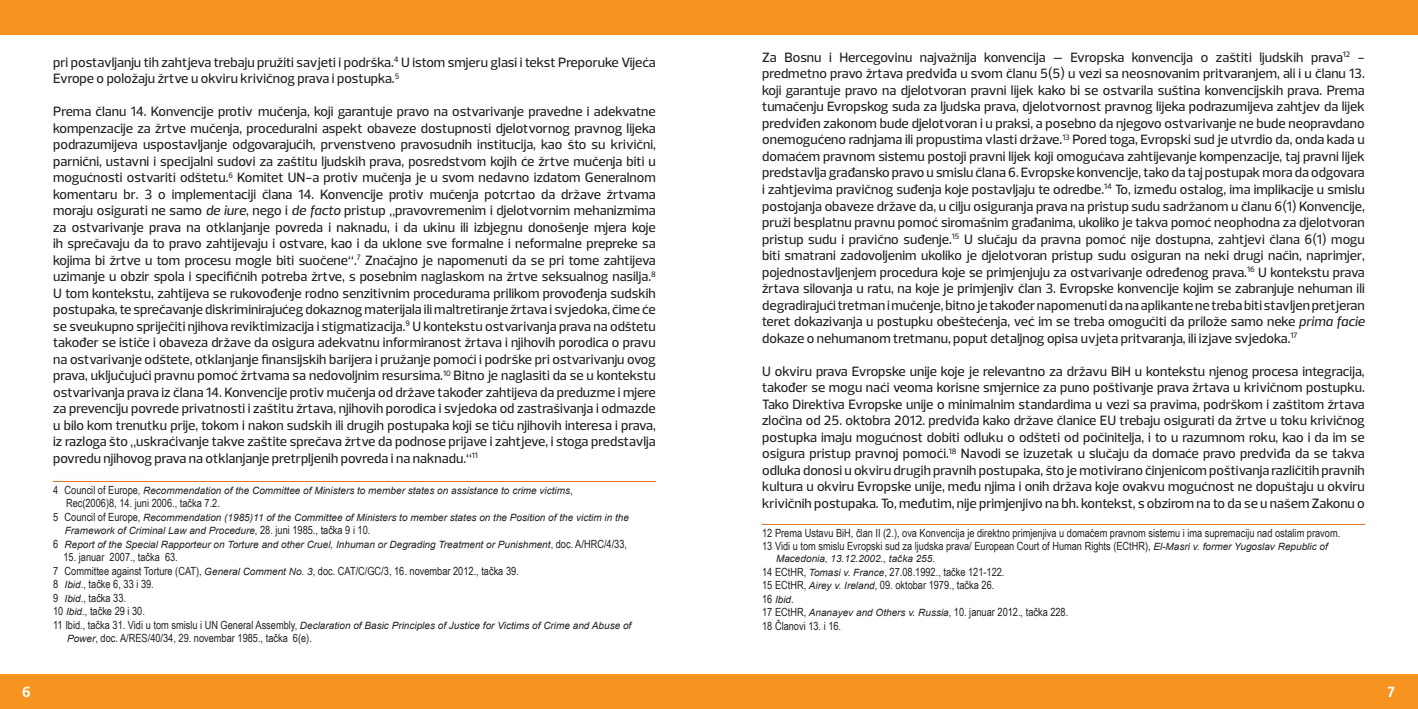
<style>
.page{position:relative;width:1418px;height:709px;background:#fff}
.page>*{position:absolute;margin:0;border:0;box-sizing:border-box;transform-origin:0 0}
.t1{font:700 15px "Prelo";color:#fff}
.t2{font:500 13.75px/16.5px "Prelo";color:#231f20;text-align:justify}
.t3{font:11.25px/13.5px "Arial Narrow";color:#231f20}
.t4{font:italic 10px "Arial";color:#231f20}
.s1{font-style:italic}
.s2{font-family:"Arial Narrow";font-style:normal;font-size:11.25px}
.s3{font-family:"Arial";font-style:italic;font-size:10px}
</style>
<div class="page">
<div style="left:1px;top:674px;width:1416px;height:35px;background:#f79420"></div>
<div style="left:0;top:0;width:1417px;height:35px;background:#f79420"></div>
<hr style="left:53px;top:481px;width:603px;height:1px;background:#e47325">
<hr style="left:762px;top:524px;width:602px;height:1px;background:#e47325">
<p class="t2" style="left:53px;top:54px;width:604px">pri postavljanju tih zahtjeva trebaju pružiti savjeti i podrška.<sup>4</sup> U istom smjeru glasi i tekst Preporuke Vijeća<br>Evrope o položaju žrtve u okviru krivičnog prava i postupka.<sup>5</sup></p>
<p class="t2" style="left:53px;top:103px;width:604px">Prema članu 14. Konvencije protiv mučenja, koji garantuje pravo na ostvarivanje pravedne i adekvatne kompenzacije za žrtve mučenja, proceduralni aspekt obaveze dostupnosti djelotvornog pravnog lijeka podrazumijeva uspostavljanje odgovarajućih, prvenstveno pravosudnih institucija, kao što su krivični, parnični, ustavni i specijalni sudovi za zaštitu ljudskih prava, posredstvom kojih će žrtve mučenja biti u mogućnosti ostvariti odštetu.<sup>6</sup> Komitet UN-a protiv mučenja je u svom nedavno izdatom Generalnom komentaru br. 3 o implementaciji člana 14. Konvencije protiv mučenja potcrtao da države žrtvama moraju osigurati ne samo <span class="s1">de iure</span>, nego i <span class="s1">de facto</span> pristup „pravovremenim i djelotvornim mehanizmima za ostvarivanje prava na otklanjanje povreda i naknadu, i da ukinu ili izbjegnu donošenje mjera koje ih sprečavaju da to pravo zahtijevaju i ostvare, kao i da uklone sve formalne i neformalne prepreke sa kojima bi žrtve u tom procesu mogle biti suočene“.<sup>7</sup> Značajno je napomenuti da se pri tome zahtijeva uzimanje u obzir spola i specifičnih potreba žrtve, s posebnim naglaskom na žrtve seksualnog nasilja.<sup>8<br></sup>U tom kontekstu, zahtijeva se rukovođenje rodno senzitivnim procedurama prilikom provođenja sudskih postupaka, te sprečavanje diskriminirajućeg dokaznog materijala ili maltretiranje žrtava i svjedoka, čime će se sveukupno spriječiti njihova reviktimizacija i stigmatizacija.<sup>9</sup> U kontekstu ostvarivanja prava na odštetu također se ističe i obaveza države da osigura adekvatnu informiranost žrtava i njihovih porodica o pravu na ostvarivanje odštete, otklanjanje finansijskih barijera i pružanje pomoći i podrške pri ostvarivanju ovog prava, uključujući pravnu pomoć žrtvama sa nedovoljnim resursima.<sup>10</sup> Bitno je naglasiti da se u kontekstu ostvarivanja prava iz člana 14. Konvencije protiv mučenja od države također zahtijeva da preduzme i mjere za prevenciju povrede privatnosti i zaštitu žrtava, njihovih porodica i svjedoka od zastrašivanja i odmazde u bilo kom trenutku prije, tokom i nakon sudskih ili drugih postupaka koji se tiču njihovih interesa i prava, iz razloga što „uskraćivanje takve zaštite sprečava žrtve da podnose prijave i zahtjeve, i stoga predstavlja povredu njihovog prava na otklanjanje pretrpljenih povreda i na naknadu.“<sup>11</sup></p>
<p class="t4" style="left:53px;top:483px;width:521px"><span class="s2">4 Council of Europe,</span> Recommendation of the Committee of Ministers to member states on assistance to crime victims<span class="s2">,</span></p>
<p class="t3" style="left:66px;top:496px;width:155px">Rec(2006)8, 14. juni 2006., tačka 7.2.</p>
<p class="t4" style="left:53px;top:510px;width:577px"><span class="s2">5 Council of Europe,</span> Recommendation (1985)11 of the Committee of Ministers to member states on the Position of the victim in the</p>
<p class="t4" style="left:65px;top:524px;width:307px">Framework of Criminal Law and Procedure<span class="s2">, 28. juni 1985., tačka 9 i 10.</span></p>
<p class="t4" style="left:53px;top:537px;width:575px"><span class="s2">6</span> Report of the Special Rapporteur on Torture and other Cruel, Inhuman or Degrading Treatment or Punishment<span class="s2">, doc. A/HRC/4/33,</span></p>
<p class="t3" style="left:53px;top:550px;width:467px;text-indent:10px">15. januar 2007., tačka 63.<br>7 Committee against Torture (CAT), <span class="s3">General Comment No. 3</span>, doc. CAT/C/GC/3, 16. novembar 2012., tačka 39.<br>8 <span class="s3">Ibid.</span>, tačke 6, 33 i 39.<br>9 <span class="s3">Ibid.</span>, tačka 33.<br>10 <span class="s3">Ibid.</span>, tačke 29 i 30.</p>
<p class="t4" style="left:53px;top:618px;width:579px"><span class="s2">11 Ibid., tačka 31. Vidi u tom smislu i UN General Assembly,</span> Declaration of Basic Principles of Justice for Victims of Crime and Abuse of</p>
<p class="t3" style="left:67px;top:631px;width:246px"><span class="s3">Power</span>, doc. A/RES/40/34, 29. novembar 1985., tačka 6(e).</p>
<p class="t2" style="left:762px;top:49px;width:604px">Za Bosnu i Hercegovinu najvažnija konvencija – Evropska konvencija o zaštiti ljudskih prava<sup>12</sup> - predmetno pravo žrtava predviđa u svom članu 5(5) u vezi sa neosnovanim pritvaranjem, ali i u članu 13. koji garantuje pravo na djelotvoran pravni lijek kako bi se ostvarila suština konvencijskih prava. Prema tumačenju Evropskog suda za ljudska prava, djelotvornost pravnog lijeka podrazumijeva zahtjev da lijek predviđen zakonom bude djelotvoran i u praksi, a posebno da njegovo ostvarivanje ne bude neopravdano onemogućeno radnjama ili propustima vlasti države.<sup>13</sup> Pored toga, Evropski sud je utvrdio da, onda kada u domaćem pravnom sistemu postoji pravni lijek koji omogućava zahtijevanje kompenzacije, taj pravni lijek predstavlja građansko pravo u smislu člana 6. Evropske konvencije, tako da taj postupak mora da odgovara i zahtjevima pravičnog suđenja koje postavljaju te odredbe.<sup>14</sup> To, između ostalog, ima implikacije u smislu postojanja obaveze države da, u cilju osiguranja prava na pristup sudu sadržanom u članu 6(1) Konvencije, pruži besplatnu pravnu pomoć siromašnim građanima, ukoliko je takva pomoć neophodna za djelotvoran pristup sudu i pravično suđenje.<sup>15</sup> U slučaju da pravna pomoć nije dostupna, zahtjevi člana 6(1) mogu biti smatrani zadovoljenim ukoliko je djelotvoran pristup sudu osiguran na neki drugi način, naprimjer, pojednostavljenjem procedura koje se primjenjuju za ostvarivanje određenog prava.<sup>16</sup> U kontekstu prava žrtava silovanja u ratu, na koje je primjenjiv član 3. Evropske konvencije kojim se zabranjuje nehuman ili degradirajući tretman i mučenje, bitno je također napomenuti da na aplikante ne treba biti stavljen pretjeran teret dokazivanja u postupku obeštećenja, već im se treba omogućiti da prilože samo neke <span class="s1">prima facie </span>dokaze o nehumanom tretmanu, poput detaljnog opisa uvjeta pritvaranja, ili izjave svjedoka.<sup>17</sup></p>
<p class="t2" style="left:762px;top:363px;width:604px">U okviru prava Evropske unije koje je relevantno za državu BiH u kontekstu njenog procesa integracija, također se mogu naći veoma korisne smjernice za puno poštivanje prava žrtava u krivičnom postupku.<br>Tako Direktiva Evropske unije o minimalnim standardima u vezi sa pravima, podrškom i zaštitom žrtava zločina od 25. oktobra 2012. predviđa kako države članice EU trebaju osigurati da žrtve u toku krivičnog postupka imaju mogućnost dobiti odluku o odšteti od počinitelja, i to u razumnom roku, kao i da im se osigura pristup pravnoj pomoći.<sup>18</sup> Navodi se izuzetak u slučaju da domaće pravo predviđa da se takva odluka donosi u okviru drugih pravnih postupaka, što je motivirano činjenicom poštivanja različitih pravnih kultura u okviru Evropske unije, među njima i onih država koje ovakvu mogućnost ne dopuštaju u okviru krivičnih postupaka. To, međutim, nije primjenjivo na bh. kontekst, s obzirom na to da se u našem Zakonu o</p>
<p class="t3" style="left:762px;top:525px;width:579px">12 Prema Ustavu BiH, član II (2.), ova Konvencija je direktno primjenjiva u domaćem pravnom sistemu i ima supremaciju nad ostalim pravom.<br>13 Vidi u tom smislu Evropski sud za ljudska prava/ European Court of Human Rights (ECtHR), <span class="s3">El-Masri v. former Yugoslav Republic of</span></p>
<p class="t4" style="left:776px;top:552px;width:160px">Macedonia, 13.12.2002., tačka 255.</p>
<p class="t3" style="left:762px;top:564px;width:244px">14 ECtHR, <span class="s3">Tomasi v. France</span>, 27.08.1992., tačke 121-122.<br>15 ECtHR, <span class="s3">Airey v. Ireland</span>, 09. oktobar 1979., tačka 26.</p>
<p class="t4" style="left:762px;top:593px;width:33px"><span class="s2">16</span> Ibid<span class="s2">.</span></p>
<p class="t3" style="left:762px;top:605px;width:308px">17 ECtHR, <span class="s3">Ananayev and Others v. Russia</span>, 10. januar 2012., tačka 228.<br>18 Članovi 13. i 16.</p>
<p class="t1" style="left:22px;top:683px;width:10px">6</p>
<p class="t1" style="left:1387px;top:683px;width:9px">7</p>
</div>
